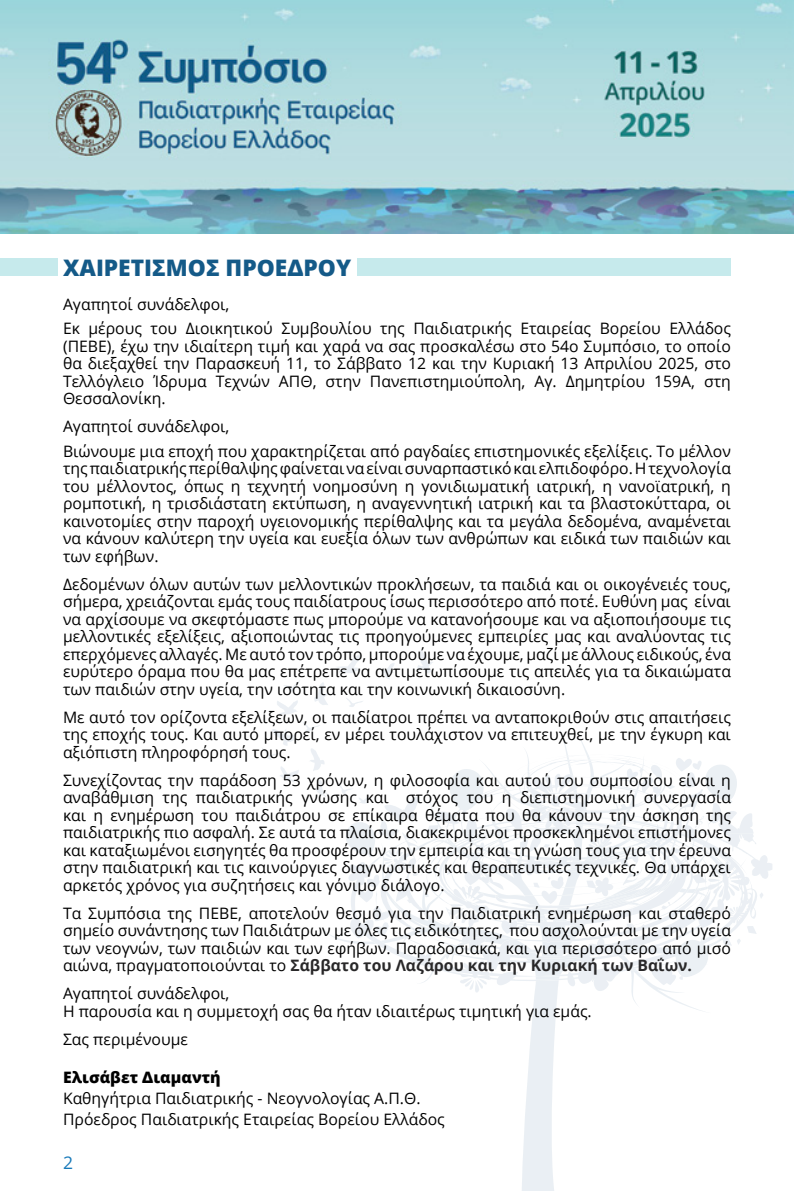
<style>
.page{position:relative;width:794px;height:1191px;background:#fff}
.page>*{position:absolute;margin:0;border:0;box-sizing:border-box;transform-origin:0 0}
.t1{font:800 22.75px "Open Sans";color:#145a88}
.t2{font:17.5px "Open Sans";color:#1779b9}
.t3{font:15.75px/17.5px "Open Sans";color:#000;text-align:justify}
.t4{font:800 15.75px "Open Sans";color:#000}
.s1{font-weight:700;color:#292829}
</style>
<div class="page">
<svg style="left:380px;top:735px;width:367px;height:200px"></svg>
<svg style="left:325px;top:919px;width:401px;height:272px"></svg>
<img style="left:284px;top:650px;width:149px;height:41px">
<img style="left:632px;top:803px;width:46px;height:15px">
<img style="left:490px;top:803px;width:142px;height:30px">
<img style="left:632px;top:833px;width:98px;height:58px">
<img style="left:490px;top:911px;width:129px;height:80px">
<img style="left:280px;top:754px;width:457px;height:49px">
<div style="left:0;top:258px;width:58px;height:17px;background:#c6eaec"></div>
<div style="left:357px;top:258px;width:374px;height:17px;background:#c6eaec"></div>
<img style="left:0;top:0;width:794px;height:233px">
<h1 class="t1" style="left:63px;top:250px;width:290px">ΧΑΙΡΕΤΙΣΜΟΣ ΠΡΟΕΔΡΟΥ</h1>
<p class="t3" style="left:63px;top:291px;width:669px;line-height:24.5px">Αγαπητοί συνάδελφοι,<br>Εκ μέρους του Διοικητικού Συμβουλίου της Παιδιατρικής Εταιρείας Βορείου Ελλάδος</p>
<p class="t3" style="left:63px;top:337px;width:669px">(ΠΕΒΕ), έχω την ιδιαίτερη τιμή και χαρά να σας προσκαλέσω στο 54ο Συμπόσιο, το οποίο θα διεξαχθεί την Παρασκευή 11, το Σάββατο 12 και την Κυριακή 13 Απριλίου 2025, στο Τελλόγλειο Ίδρυμα Τεχνών ΑΠΘ, στην Πανεπιστημιούπολη, Αγ. Δημητρίου 159Α, στη Θεσσαλονίκη.</p>
<p class="t3" style="left:63px;top:414px;width:669px;line-height:24.5px">Αγαπητοί συνάδελφοι,<br>Βιώνουμε μια εποχή που χαρακτηρίζεται από ραγδαίες επιστημονικές εξελίξεις. Το μέλλον</p>
<p class="t3" style="left:63px;top:459px;width:669px">της παιδιατρικής περίθαλψης φαίνεται να είναι συναρπαστικό και ελπιδοφόρο. Η τεχνολογία του μέλλοντος, όπως η τεχνητή νοημοσύνη η γονιδιωματική ιατρική, η νανοϊατρική, η ρομποτική, η τρισδιάστατη εκτύπωση, η αναγεννητική ιατρική και τα βλαστοκύτταρα, οι καινοτομίες στην παροχή υγειονομικής περίθαλψης και τα μεγάλα δεδομένα, αναμένεται να κάνουν καλύτερη την υγεία και ευεξία όλων των ανθρώπων και ειδικά των παιδιών και των εφήβων.</p>
<p class="t3" style="left:63px;top:575px;width:669px">Δεδομένων όλων αυτών των μελλοντικών προκλήσεων, τα παιδιά και οι οικογένειές τους, σήμερα, χρειάζονται εμάς τους παιδίατρους ίσως περισσότερο από ποτέ. Ευθύνη μας είναι να αρχίσουμε να σκεφτόμαστε πως μπορούμε να κατανοήσουμε και να αξιοποιήσουμε τις μελλοντικές εξελίξεις, αξιοποιώντας τις προηγούμενες εμπειρίες μας και αναλύοντας τις επερχόμενες αλλαγές. Με αυτό τον τρόπο, μπορούμε να έχουμε, μαζί με άλλους ειδικούς, ένα ευρύτερο όραμα που θα μας επέτρεπε να αντιμετωπίσουμε τις απειλές για τα δικαιώματα των παιδιών στην υγεία, την ισότητα και την κοινωνική δικαιοσύνη.</p>
<p class="t3" style="left:63px;top:708px;width:669px">Με αυτό τον ορίζοντα εξελίξεων, οι παιδίατροι πρέπει να ανταποκριθούν στις απαιτήσεις της εποχής τους. Και αυτό μπορεί, εν μέρει τουλάχιστον να επιτευχθεί, με την έγκυρη και αξιόπιστη πληροφόρησή τους.</p>
<p class="t3" style="left:63px;top:771px;width:669px">Συνεχίζοντας την παράδοση 53 χρόνων, η φιλοσοφία και αυτού του συμποσίου είναι η αναβάθμιση της παιδιατρικής γνώσης και στόχος του η διεπιστημονική συνεργασία και η ενημέρωση του παιδιάτρου σε επίκαιρα θέματα που θα κάνουν την άσκηση της παιδιατρικής πιο ασφαλή. Σε αυτά τα πλαίσια, διακεκριμένοι προσκεκλημένοι επιστήμονες και καταξιωμένοι εισηγητές θα προσφέρουν την εμπειρία και τη γνώση τους για την έρευνα στην παιδιατρική και τις καινούργιες διαγνωστικές και θεραπευτικές τεχνικές. Θα υπάρχει αρκετός χρόνος για συζητήσεις και γόνιμο διάλογο.</p>
<p class="t3" style="left:63px;top:904px;width:669px">Τα Συμπόσια της ΠΕΒΕ, αποτελούν θεσμό για την Παιδιατρική ενημέρωση και σταθερό σημείο συνάντησης των Παιδιάτρων με όλες τις ειδικότητες, που ασχολούνται με την υγεία των νεογνών, των παιδιών και των εφήβων. Παραδοσιακά, και για περισσότερο από μισό αιώνα, πραγματοποιούνται το <span class="s1">Σάββατο του Λαζάρου και την Κυριακή των Βαΐων.</span></p>
<p class="t3" style="left:63px;top:984px;width:530px">Αγαπητοί συνάδελφοι,<br>Η παρουσία και η συμμετοχή σας θα ήταν ιδιαιτέρως τιμητική για εμάς.</p>
<p class="t3" style="left:63px;top:1030px;width:126px">Σας περιμένουμε</p>
<p class="t4" style="left:63px;top:1065px;width:159px">Ελισάβετ Διαμαντή</p>
<p class="t3" style="left:63px;top:1087px;width:383px;line-height:21px">Καθηγήτρια Παιδιατρικής - Νεογνολογίας Α.Π.Θ.<br>Πρόεδρος Παιδιατρικής Εταιρείας Βορείου Ελλάδος</p>
<p class="t2" style="left:63px;top:1151px;width:12px">2</p>
</div>
